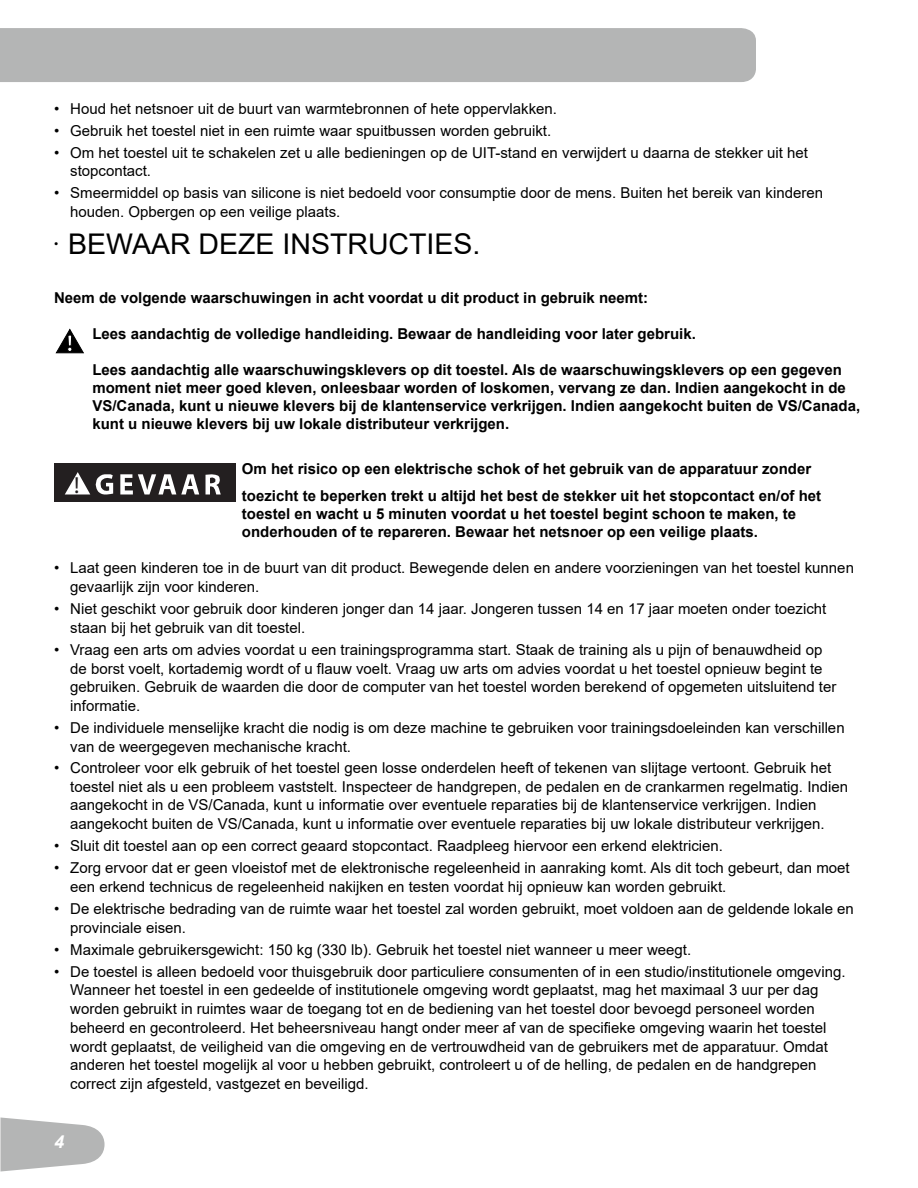
<style>
.page{position:relative;width:918px;height:1188px;background:#fff}
.page>*{position:absolute;margin:0;border:0;box-sizing:border-box;transform-origin:0 0}
.t1{font:28.5px "Arial";color:#000}
.t2{font:23.25px "Myriad Pro";color:#231f20}
.t3{font:italic 700 18px "Arial";color:#fff}
.t4{font:15px/18.8px "Arial";color:#000}
.t5{font:700 15px/18px "Arial";color:#000}
.t6{font:12px "Arial";color:#000}
</style>
<div class="page">
<div style="left:0;top:28px;width:756px;height:54px;background:#b4b5b5"></div>
<svg style="left:0;top:1118px;width:105px;height:54px"></svg>
<svg style="left:56px;top:329px;width:28px;height:24px"></svg>
<div style="left:54px;top:463px;width:181px;height:39px;background:#231f20"></div>
<svg style="left:96px;top:474px;width:17px;height:20px"></svg>
<svg style="left:120px;top:474px;width:79px;height:20px"></svg>
<svg style="left:206px;top:474px;width:15px;height:20px"></svg>
<svg style="left:65px;top:472px;width:25px;height:22px"></svg>
<p class="t4" style="left:54px;top:99px;width:505px">• Houd het netsnoer uit de buurt van warmtebronnen of hete oppervlakken.</p>
<p class="t4" style="left:54px;top:121px;width:499px">• Gebruik het toestel niet in een ruimte waar spuitbussen worden gebruikt.</p>
<p class="t4" style="left:70px;top:143px;width:739px;text-indent:-16px">• Om het toestel uit te schakelen zet u alle bedieningen op de UIT-stand en verwijdert u daarna de stekker uit het stopcontact.</p>
<p class="t4" style="left:70px;top:184px;width:754px;text-indent:-16px">• Smeermiddel op basis van silicone is niet bedoeld voor consumptie door de mens. Buiten het bereik van kinderen houden. Opbergen op een veilige plaats.</p>
<h2 class="t6" style="left:54px;top:236px;width:6px">•</h2>
<h2 class="t1" style="left:68px;top:225px;width:414px">BEWAAR DEZE INSTRUCTIES.</h2>
<h2 class="t5" style="left:54px;top:288px;width:596px">Neem de volgende waarschuwingen in acht voordat u dit product in gebruik neemt:</h2>
<h2 class="t5" style="left:92px;top:324px;width:605px">Lees aandachtig de volledige handleiding. Bewaar de handleiding voor later gebruik.</h2>
<h2 class="t5" style="left:92px;top:360px;width:769px">Lees aandachtig alle waarschuwingsklevers op dit toestel. Als de waarschuwingsklevers op een gegeven moment niet meer goed kleven, onleesbaar worden of loskomen, vervang ze dan. Indien aangekocht in de VS/Canada, kunt u nieuwe klevers bij de klantenservice verkrijgen. Indien aangekocht buiten de VS/Canada, kunt u nieuwe klevers bij uw lokale distributeur verkrijgen.</h2>
<h2 class="t5" style="left:242px;top:455px;width:581px;line-height:27px">Om het risico op een elektrische schok of het gebruik van de apparatuur zonder toezicht te beperken trekt u altijd het best de stekker uit het stopcontact en/of het</h2>
<h2 class="t5" style="left:242px;top:504px;width:556px">toestel en wacht u 5 minuten voordat u het toestel begint schoon te maken, te onderhouden of te repareren. Bewaar het netsnoer op een veilige plaats.</h2>
<p class="t4" style="left:70px;top:559px;width:785px;text-indent:-16px">• Laat geen kinderen toe in de buurt van dit product. Bewegende delen en andere voorzieningen van het toestel kunnen gevaarlijk zijn voor kinderen.</p>
<p class="t4" style="left:70px;top:599px;width:758px;text-indent:-16px">• Niet geschikt voor gebruik door kinderen jonger dan 14 jaar. Jongeren tussen 14 en 17 jaar moeten onder toezicht staan bij het gebruik van dit toestel.</p>
<p class="t4" style="left:70px;top:640px;width:768px;text-indent:-16px">• Vraag een arts om advies voordat u een trainingsprogramma start. Staak de training als u pijn of benauwdheid op de borst voelt, kortademig wordt of u flauw voelt. Vraag uw arts om advies voordat u het toestel opnieuw begint te gebruiken. Gebruik de waarden die door de computer van het toestel worden berekend of opgemeten uitsluitend ter informatie.</p>
<p class="t4" style="left:70px;top:718px;width:776px;text-indent:-16px">• De individuele menselijke kracht die nodig is om deze machine te gebruiken voor trainingsdoeleinden kan verschillen van de weergegeven mechanische kracht.</p>
<p class="t4" style="left:70px;top:758px;width:779px;text-indent:-16px">• Controleer voor elk gebruik of het toestel geen losse onderdelen heeft of tekenen van slijtage vertoont. Gebruik het toestel niet als u een probleem vaststelt. Inspecteer de handgrepen, de pedalen en de crankarmen regelmatig. Indien aangekocht in de VS/Canada, kunt u informatie over eventuele reparaties bij de klantenservice verkrijgen. Indien aangekocht buiten de VS/Canada, kunt u informatie over eventuele reparaties bij uw lokale distributeur verkrijgen.</p>
<p class="t4" style="left:54px;top:836px;width:671px">• Sluit dit toestel aan op een correct geaard stopcontact. Raadpleeg hiervoor een erkend elektricien.</p>
<p class="t4" style="left:70px;top:858px;width:781px;text-indent:-16px">• Zorg ervoor dat er geen vloeistof met de elektronische regeleenheid in aanraking komt. Als dit toch gebeurt, dan moet een erkend technicus de regeleenheid nakijken en testen voordat hij opnieuw kan worden gebruikt.</p>
<p class="t4" style="left:70px;top:899px;width:785px;text-indent:-16px">• De elektrische bedrading van de ruimte waar het toestel zal worden gebruikt, moet voldoen aan de geldende lokale en provinciale eisen.</p>
<p class="t4" style="left:54px;top:940px;width:639px">• Maximale gebruikersgewicht: 150 kg (330 lb). Gebruik het toestel niet wanneer u meer weegt.</p>
<p class="t4" style="left:70px;top:962px;width:777px;text-indent:-16px">• De toestel is alleen bedoeld voor thuisgebruik door particuliere consumenten of in een studio/institutionele omgeving.<br>Wanneer het toestel in een gedeelde of institutionele omgeving wordt geplaatst, mag het maximaal 3 uur per dag worden gebruikt in ruimtes waar de toegang tot en de bediening van het toestel door bevoegd personeel worden beheerd en gecontroleerd. Het beheersniveau hangt onder meer af van de specifieke omgeving waarin het toestel wordt geplaatst, de veiligheid van die omgeving en de vertrouwdheid van de gebruikers met de apparatuur. Omdat anderen het toestel mogelijk al voor u hebben gebruikt, controleert u of de helling, de pedalen en de handgrepen correct zijn afgesteld, vastgezet en beveiligd.</p>
<p class="t2" style="left:74px;top:471px;width:7px">!</p>
<p class="t3" style="left:54px;top:1130px;width:12px">4</p>
</div>
